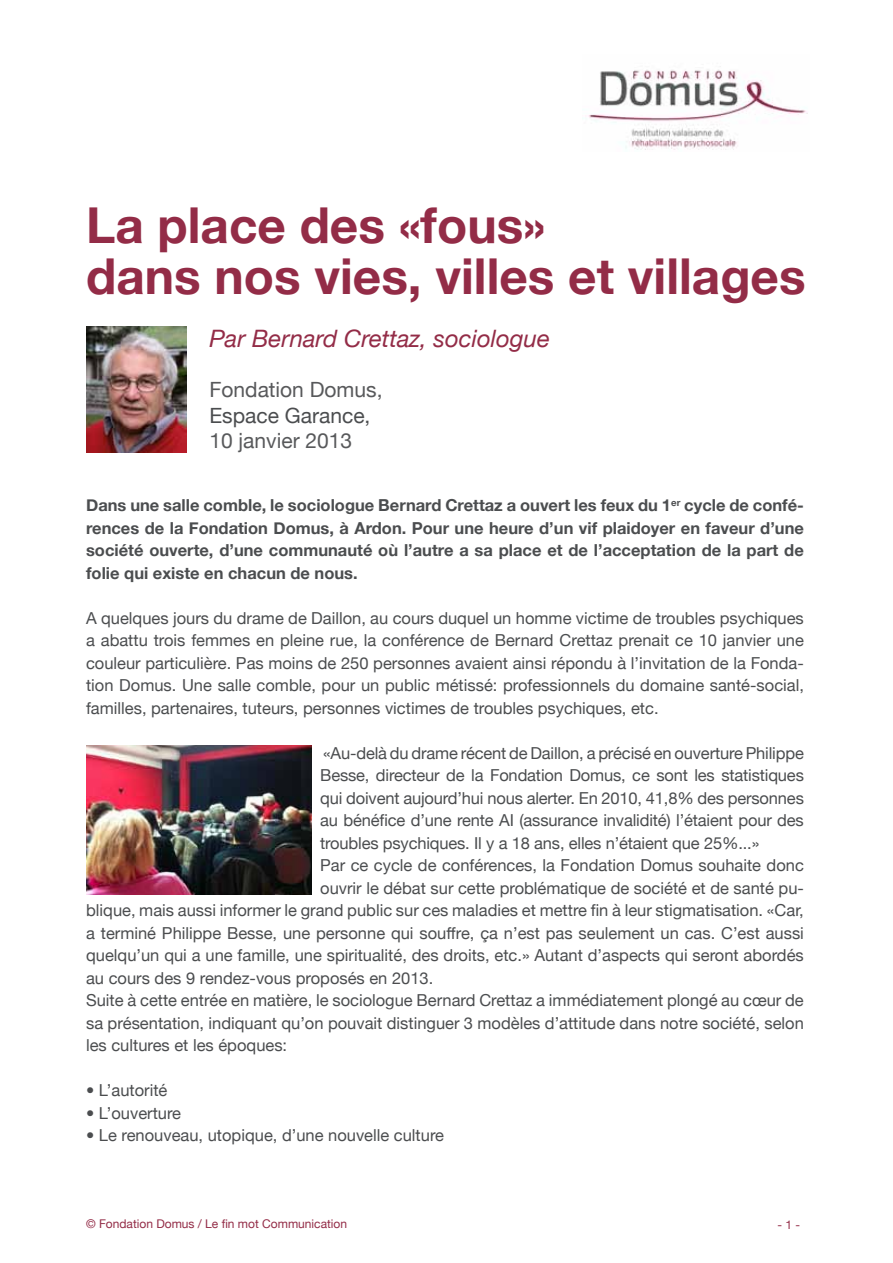
<style>
.page{position:relative;width:893px;height:1263px;background:#fff}
.page>*{position:absolute;margin:0;border:0;box-sizing:border-box;transform-origin:0 0}
.t1{font:700 49.5px/51px "Helvetica Neue";color:#932c47}
.t2{font:italic 24px "Helvetica Neue";color:#932c47}
.t3{font:21px "Helvetica Neue";color:#58595b}
.t4{font:21px "Helvetica Neue";color:#4b4d4f}
.t5{font:16.5px/22.5px "Helvetica Neue";color:#4b4d4f;text-align:justify}
.t6{font:700 16.5px/22.5px "Helvetica Neue";color:#4b4d4f;text-align:justify}
.t7{font:12px "Helvetica Neue";color:#932c47}
</style>
<div class="page">
<img style="left:588px;top:66px;width:220px;height:84px">
<img style="left:86px;top:326px;width:100px;height:126px">
<img style="left:86px;top:746px;width:226px;height:148px">
<h1 class="t1" style="left:86px;top:198px;width:721px">La place des «fous»<br>dans nos vies, villes et villages</h1>
<h2 class="t2" style="left:209px;top:324px;width:342px">Par Bernard Crettaz, sociologue</h2>
<p class="t3" style="left:209px;top:377px;width:175px">Fondation Domus,</p>
<p class="t4" style="left:209px;top:403px;width:163px">Espace Garance,</p>
<p class="t3" style="left:209px;top:428px;width:144px">10 janvier 2013</p>
<p class="t6" style="left:86px;top:494px;width:719px">Dans une salle comble, le sociologue Bernard Crettaz a ouvert les feux du 1<sup>er</sup> cycle de confé&shy;rences de la Fondation Domus, à Ardon. Pour une heure d’un vif plaidoyer en faveur d’une société ouverte, d’une communauté où l’autre a sa place et de l’acceptation de la part de folie qui existe en chacun de nous.</p>
<p class="t5" style="left:86px;top:606px;width:719px">A quelques jours du drame de Daillon, au cours duquel un homme victime de troubles psychiques a abattu trois femmes en pleine rue, la conférence de Bernard Crettaz prenait ce 10 janvier une couleur particulière. Pas moins de 250 personnes avaient ainsi répondu à l’invitation de la Fonda&shy;tion Domus. Une salle comble, pour un public métissé: professionnels du domaine santé-social, familles, partenaires, tuteurs, personnes victimes de troubles psychiques, etc.</p>
<p class="t5" style="left:323px;top:741px;width:482px">«Au-delà du drame récent de Daillon, a précisé en ouverture Philippe</p>
<p class="t5" style="left:320px;top:764px;width:485px">Besse, directeur de la Fondation Domus, ce sont les statistiques</p>
<p class="t5" style="left:320px;top:786px;width:485px">qui doivent aujourd’hui nous alerter. En 2010, 41,8% des personnes</p>
<p class="t5" style="left:320px;top:809px;width:485px">au bénéfice d’une rente AI (assurance invalidité) l’étaient pour des</p>
<p class="t5" style="left:320px;top:831px;width:441px">troubles psychiques. Il y a 18 ans, elles n’étaient que 25%...»</p>
<p class="t5" style="left:320px;top:854px;width:485px">Par ce cycle de conférences, la Fondation Domus souhaite donc</p>
<p class="t5" style="left:320px;top:876px;width:485px">ouvrir le débat sur cette problématique de société et de santé pu-</p>
<p class="t5" style="left:86px;top:899px;width:719px">blique, mais aussi informer le grand public sur ces maladies et mettre fin à leur stigmatisation. «Car,</p>
<p class="t5" style="left:86px;top:921px;width:719px">a terminé Philippe Besse, une personne qui souffre, ça n’est pas seulement un cas. C’est aussi</p>
<p class="t5" style="left:86px;top:944px;width:719px">quelqu’un qui a une famille, une spiritualité, des droits, etc.» Autant d’aspects qui seront abordés</p>
<p class="t5" style="left:86px;top:966px;width:349px">au cours des 9 rendez-vous proposés en 2013.</p>
<p class="t5" style="left:86px;top:989px;width:719px">Suite à cette entrée en matière, le sociologue Bernard Crettaz a immédiatement plongé au cœur de</p>
<p class="t5" style="left:86px;top:1011px;width:719px">sa présentation, indiquant qu’on pouvait distinguer 3 modèles d’attitude dans notre société, selon</p>
<p class="t5" style="left:86px;top:1034px;width:203px">les cultures et les époques:</p>
<p class="t5" style="left:86px;top:1079px;width:83px">• L’autorité</p>
<p class="t5" style="left:86px;top:1102px;width:97px">• L’ouverture</p>
<p class="t5" style="left:86px;top:1124px;width:359px">• Le renouveau, utopique, d’une nouvelle culture</p>
<p class="t7" style="left:86px;top:1216px;width:263px">© Fondation Domus / Le fin mot Communication</p>
<p class="t7" style="left:777px;top:1217px;width:24px">- 1 -</p>
</div>
